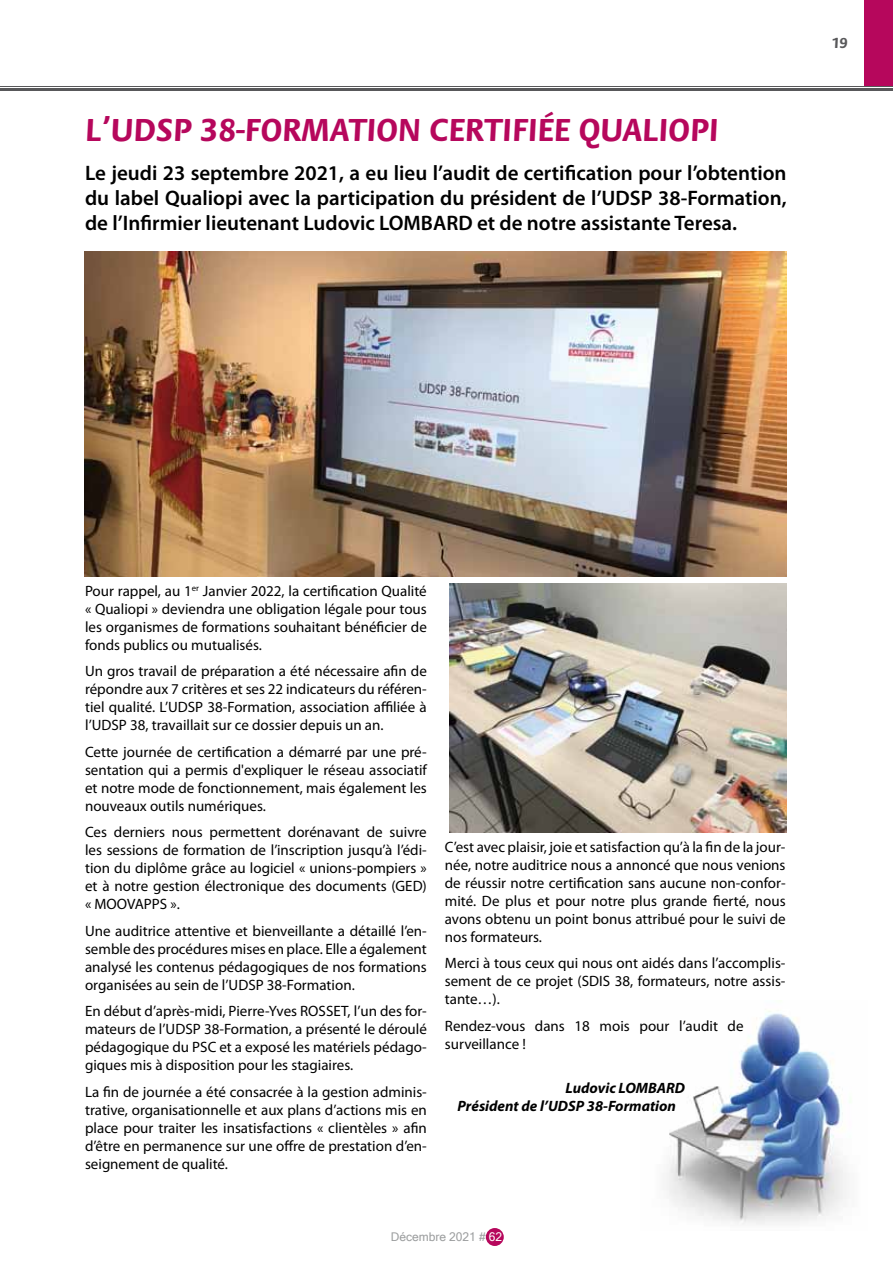
<style>
.page{position:relative;width:893px;height:1263px;background:#fff}
.page>*{position:absolute;margin:0;border:0;box-sizing:border-box;transform-origin:0 0}
.t1{font:700 33px "Flora ITC";color:#b6075c}
.t2{font:600 21px/25.2px "Myriad Pro";color:#000;text-align:justify}
.t3{font:15px/18px "Myriad Pro";color:#000;text-align:justify}
.t4{font:italic 700 15px/18px "Myriad Pro";color:#000}
.t5{font:700 15px "Flora ITC";color:#58585a}
.t6{font:12px "Microsoft Sans Serif";color:#9c9e9f}
.s1{color:#fff}
</style>
<div class="page">
<div style="left:865px;top:0;width:28px;height:85px;background:#b6075c"></div>
<div style="left:486px;top:1228px;width:18px;height:18px;background:#b6075c;border-radius:50%"></div>
<hr style="left:0;top:86px;width:893px;height:1px;background:#58585a">
<hr style="left:0;top:88px;width:893px;height:2px;background:#58585a">
<img style="left:666px;top:1011px;width:185px;height:214px">
<img style="left:449px;top:583px;width:338px;height:249px">
<img style="left:85px;top:252px;width:702px;height:324px">
<h1 class="t1" style="left:85px;top:111px;width:635px">L’UDSP 38-FORMATION CERTIFIÉE QUALIOPI</h1>
<h2 class="t2" style="left:85px;top:160px;width:703px">Le jeudi 23 septembre 2021, a eu lieu l’audit de certification pour l’obtention du label Qualiopi avec la participation du président de l’UDSP 38-Formation, de l’Infirmier lieutenant Ludovic LOMBARD et de notre assistante Teresa.</h2>
<p class="t5" style="left:832px;top:34px;width:17px">19</p>
<p class="t3" style="left:85px;top:581px;width:343px">Pour rappel, au 1<sup>er</sup> Janvier 2022, la certification Qualité « Qualiopi » deviendra une obligation légale pour tous les organismes de formations souhaitant bénéficier de fonds publics ou mutualisés.</p>
<p class="t3" style="left:85px;top:662px;width:343px">Un gros travail de préparation a été nécessaire afin de répondre aux 7 critères et ses 22 indicateurs du référen&shy;tiel qualité. L’UDSP 38-Formation, association affiliée à l’UDSP 38, travaillait sur ce dossier depuis un an.</p>
<p class="t3" style="left:85px;top:742px;width:343px">Cette journée de certification a démarré par une pré&shy;sentation qui a permis d'expliquer le réseau associatif et notre mode de fonctionnement, mais également les nouveaux outils numériques.</p>
<p class="t3" style="left:85px;top:823px;width:343px">Ces derniers nous permettent dorénavant de suivre les sessions de formation de l’inscription jusqu’à l’édi&shy;tion du diplôme grâce au logiciel « unions-pompiers » et à notre gestion électronique des documents (GED) « MOOVAPPS ».</p>
<p class="t3" style="left:85px;top:921px;width:343px">Une auditrice attentive et bienveillante a détaillé l’en&shy;semble des procédures mises en place. Elle a également analysé les contenus pédagogiques de nos formations organisées au sein de l’UDSP 38-Formation.</p>
<p class="t3" style="left:85px;top:1002px;width:343px">En début d’après-midi, Pierre-Yves ROSSET, l’un des for&shy;mateurs de l’UDSP 38-Formation, a présenté le déroulé pédagogique du PSC et a exposé les matériels pédago&shy;giques mis à disposition pour les stagiaires.</p>
<p class="t3" style="left:85px;top:1082px;width:343px">La fin de journée a été consacrée à la gestion adminis&shy;trative, organisationnelle et aux plans d’actions mis en place pour traiter les insatisfactions « clientèles » afin d’être en permanence sur une offre de prestation d’en&shy;seignement de qualité.</p>
<p class="t3" style="left:445px;top:837px;width:342px">C’est avec plaisir, joie et satisfaction qu’à la fin de la jour&shy;née, notre auditrice nous a annoncé que nous venions de réussir notre certification sans aucune non-confor&shy;mité. De plus et pour notre plus grande fierté, nous avons obtenu un point bonus attribué pour le suivi de nos formateurs.</p>
<p class="t3" style="left:445px;top:954px;width:342px">Merci à tous ceux qui nous ont aidés dans l’accomplis&shy;sement de ce projet (SDIS 38, formateurs, notre assis&shy;tante…).</p>
<p class="t3" style="left:445px;top:1016px;width:300px">Rendez-vous dans 18 mois pour l’audit de surveillance !</p>
<p class="t4" style="left:458px;top:1079px;width:229px;text-indent:108px">Ludovic LOMBARD<br>Président de l’UDSP 38-Formation</p>
<p class="t6" style="left:391px;top:1230px;width:113px">Décembre 2021 # <span class="s1">62</span></p>
</div>
